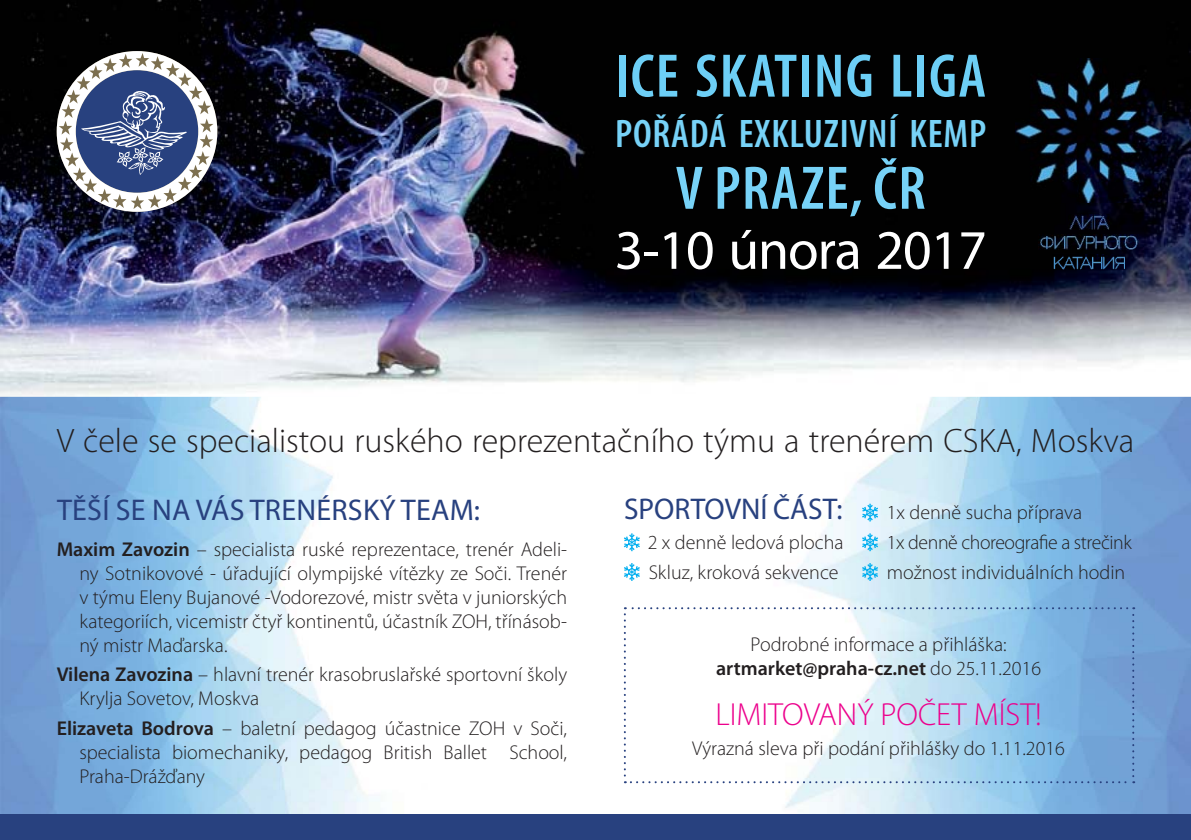
<style>
.page{position:relative;width:1191px;height:840px;background:#fff}
.page>*{position:absolute;margin:0;border:0;box-sizing:border-box;transform-origin:0 0}
.t1{font:600 condensed 62px "Myriad Pro";letter-spacing:.02em;color:#6dcff6}
.t2{font:600 condensed 62px "Myriad Pro";letter-spacing:.02em;color:#77d2f7}
.t3{font:56px "Myriad Pro";letter-spacing:-.02em;color:#fff}
.t4{font:600 condensed 40px "Myriad Pro";letter-spacing:.02em;color:#77d2f7}
.t5{font:300 34px "Myriad Pro";color:#231f20}
.t6{font:300 32px "Myriad Pro";color:#ec008c}
.t7{font:30px "Myriad Pro";letter-spacing:.01em;color:#28417f}
.t8{font:300 20px/24px "Myriad Pro";color:#231f20}
.s1{font-weight:600}
</style>
<div class="page">
<img style="left:0;top:0;width:1191px;height:814px">
<div style="left:0;top:814px;width:1191px;height:25px;background:#28417f"></div>
<svg style="left:57px;top:51px;width:160px;height:161px"></svg>
<img style="left:1068px;top:215px;width:41px;height:14px">
<img style="left:1039px;top:235px;width:99px;height:14px">
<img style="left:1052px;top:255px;width:72px;height:15px">
<img style="left:1015px;top:59px;width:146px;height:144px">
<svg style="left:624px;top:533px;width:16px;height:18px"></svg>
<svg style="left:624px;top:563px;width:16px;height:17px"></svg>
<svg style="left:624px;top:607px;width:510px;height:175px"></svg>
<svg style="left:862px;top:503px;width:16px;height:18px"></svg>
<svg style="left:862px;top:533px;width:16px;height:18px"></svg>
<svg style="left:862px;top:563px;width:16px;height:17px"></svg>
<h1 class="t1" style="left:615px;top:52px;width:372px">ICE SKATING LIGA</h1>
<h3 class="t4" style="left:615px;top:118px;width:373px">POŘÁDÁ EXKLUZIVNÍ KEMP</h3>
<h1 class="t2" style="left:675px;top:164px;width:251px">V PRAZE, ČR</h1>
<h2 class="t3" style="left:614px;top:229px;width:374px">3-10 února 2017</h2>
<h3 class="t5" style="left:57px;top:428px;width:1079px">V čele se specialistou ruského reprezentačního týmu a trenérem CSKA, Moskva</h3>
<h3 class="t7" style="left:57px;top:498px;width:424px">TĚŠÍ SE NA VÁS TRENÉRSKÝ TEAM:</h3>
<p class="t8" style="left:79px;top:538px;width:489px;text-align:justify;text-indent:-23px"><span class="s1">Maxim Zavozin</span> – specialista ruské reprezentace, trenér Adeli&shy;ny Sotnikovové - úřadující olympijské vítězky ze Soči. Trenér v týmu Eleny Bujanové -Vodorezové, mistr světa v juniorských kategoriích, vicemistr čtyř kontinentů, účastník ZOH, třínásob&shy;ný mistr Maďarska.</p>
<p class="t8" style="left:79px;top:664px;width:489px;text-indent:-23px"><span class="s1">Vilena Zavozina</span> – hlavní trenér krasobruslařské sportovní školy<br>Krylja Sovetov, Moskva</p>
<p class="t8" style="left:79px;top:718px;width:489px;text-align:justify;text-indent:-23px"><span class="s1">Elizaveta Bodrova</span> – baletní pedagog účastnice ZOH v Soči, specialista biomechaniky, pedagog British Ballet School, Praha-Drážďany</p>
<h3 class="t7" style="left:624px;top:498px;width:220px">SPORTOVNÍ ČÁST:</h3>
<p class="t8" style="left:648px;top:529px;width:197px;line-height:29.6px">2 x denně ledová plocha<br>Skluz, kroková sekvence</p>
<p class="t8" style="left:887px;top:499px;width:246px;line-height:29.6px">1x denně sucha příprava<br>1x denně choreografie a strečink možnost individuálních hodin</p>
<p class="t8" style="left:716px;top:633px;width:327px;text-align:center">Podrobné informace a přihláška: <span class="s1">artmarket@praha-cz.net</span> do 25.11.2016</p>
<h3 class="t6" style="left:715px;top:701px;width:328px">LIMITOVANÝ POČET MÍST!</h3>
<p class="t8" style="left:692px;top:737px;width:374px">Výrazná sleva při podání přihlášky do 1.11.2016</p>
</div>
